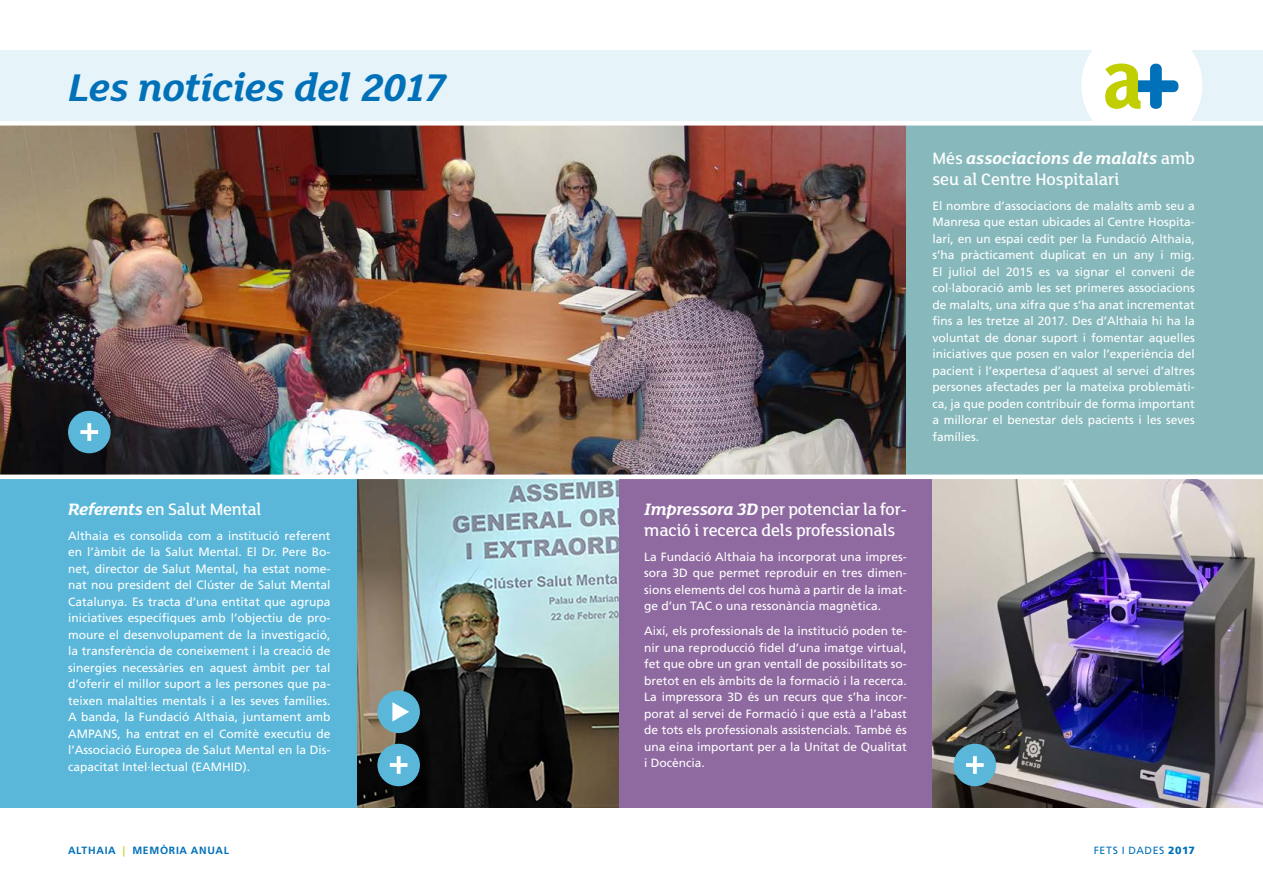
<style>
.page{position:relative;width:1263px;height:893px;background:#fff}
.page>*{position:absolute;margin:0;border:0;box-sizing:border-box;transform-origin:0 0}
.t1{font:italic 700 42px "FS Lola";letter-spacing:-.015em;color:#0071b9}
.t2{font:500 18px/21px "FS Lola";letter-spacing:-.01em;color:#fff}
.t3{font:12px/16.5px "Frutiger LT Std";color:#fff;text-align:justify}
.t4{font:700 10.5px "Frutiger LT Std";letter-spacing:.065em;color:#0071b9}
.t5{font:10.5px "Frutiger LT Std";letter-spacing:.055em;color:#0071b9}
.s1{font-weight:700;font-style:italic}
.s2{font-weight:400;color:#c1ce00}
.s3{font-weight:900}
</style>
<div class="page">
<div style="left:0;top:50px;width:1263px;height:70px;background:#e6f4f9"></div>
<div style="left:1081px;top:24px;width:121px;height:122px;background:#fff;border-radius:50%"></div>
<svg style="left:1105px;top:64px;width:73px;height:45px"></svg>
<img style="left:0;top:126px;width:907px;height:349px">
<div style="left:907px;top:124px;width:356px;height:351px;background:#87b9bc"></div>
<div style="left:619px;top:479px;width:369px;height:329px;background:#8f6aa0"></div>
<img style="left:356px;top:479px;width:263px;height:329px">
<div style="left:0;top:121px;width:1263px;height:5px;background:#fff"></div>
<div style="left:0;top:479px;width:356px;height:329px;background:#5ab7d9"></div>
<img style="left:932px;top:479px;width:331px;height:329px">
<div style="left:954px;top:744px;width:42px;height:42px;background:#5ab7d9;border-radius:50%"></div>
<svg style="left:966px;top:756px;width:18px;height:18px"></svg>
<div style="left:68px;top:411px;width:43px;height:42px;background:#5ab7d9;border-radius:50%"></div>
<svg style="left:80px;top:423px;width:18px;height:18px"></svg>
<div style="left:377px;top:744px;width:43px;height:42px;background:#5ab7d9;border-radius:50%"></div>
<svg style="left:390px;top:756px;width:17px;height:18px"></svg>
<div style="left:377px;top:691px;width:43px;height:42px;background:#5ab7d9;border-radius:50%"></div>
<svg style="left:392px;top:702px;width:17px;height:19px"></svg>
<h1 class="t1" style="left:68px;top:59px;width:380px">Les notícies del 2017</h1>
<h2 class="t2" style="left:68px;top:498px;width:195px"><span class="s1">Referents</span> en Salut Mental</h2>
<p class="t3" style="left:68px;top:527px;width:264px">Althaia es consolida com a institució referent en l’àmbit de la Salut Mental. El Dr. Pere Bo&shy;net, director de Salut Mental, ha estat nome&shy;nat nou president del Clúster de Salut Mental Catalunya. Es tracta d’una entitat que agrupa iniciatives específiques amb l’objectiu de pro&shy;moure el desenvolupament de la investigació, la transferència de coneixement i la creació de sinergies necessàries en aquest àmbit per tal d’oferir el millor suport a les persones que pa&shy;teixen malalties mentals i a les seves famílies.<br>A banda, la Fundació Althaia, juntament amb AMPANS, ha entrat en el Comitè executiu de l’Associació Europea de Salut Mental en la Dis&shy;capacitat Intel·lectual (EAMHID).</p>
<h2 class="t2" style="left:644px;top:498px;width:264px"><span class="s1">Impressora 3D</span> per potenciar la for&shy;mació i recerca dels professionals</h2>
<p class="t3" style="left:644px;top:548px;width:264px">La Fundació Althaia ha incorporat una impres&shy;sora 3D que permet reproduir en tres dimen&shy;sions elements del cos humà a partir de la imat&shy;ge d’un TAC o una ressonància magnètica.</p>
<p class="t3" style="left:644px;top:623px;width:264px">Així, els professionals de la institució poden te&shy;nir una reproducció fidel d’una imatge virtual, fet que obre un gran ventall de possibilitats so&shy;bretot en els àmbits de la formació i la recerca.<br>La impressora 3D és un recurs que s’ha incor&shy;porat al servei de Formació i que està a l’abast de tots els professionals assistencials. També és una eina important per a la Unitat de Qualitat i Docència.</p>
<h2 class="t2" style="left:932px;top:147px;width:264px">Més <span class="s1">associacions de malalts</span> amb seu al Centre Hospitalari</h2>
<p class="t3" style="left:932px;top:197px;width:264px">El nombre d’associacions de malalts amb seu a Manresa que estan ubicades al Centre Hospita&shy;lari, en un espai cedit per la Fundació Althaia, s’ha pràcticament duplicat en un any i mig.<br>El juliol del 2015 es va signar el conveni de col·laboració amb les set primeres associacions de malalts, una xifra que s’ha anat incrementat fins a les tretze al 2017. Des d’Althaia hi ha la voluntat de donar suport i fomentar aquelles iniciatives que posen en valor l’experiència del pacient i l’expertesa d’aquest al servei d’altres persones afectades per la mateixa problemàti&shy;ca, ja que poden contribuir de forma important a millorar el benestar dels pacients i les seves famílies.</p>
<p class="t4" style="left:68px;top:844px;width:162px">ALTHAIA <span class="s2">|</span> MEMÒRIA ANUAL</p>
<p class="t5" style="left:1094px;top:844px;width:103px">FETS I DADES <span class="s3">2017</span></p>
</div>
